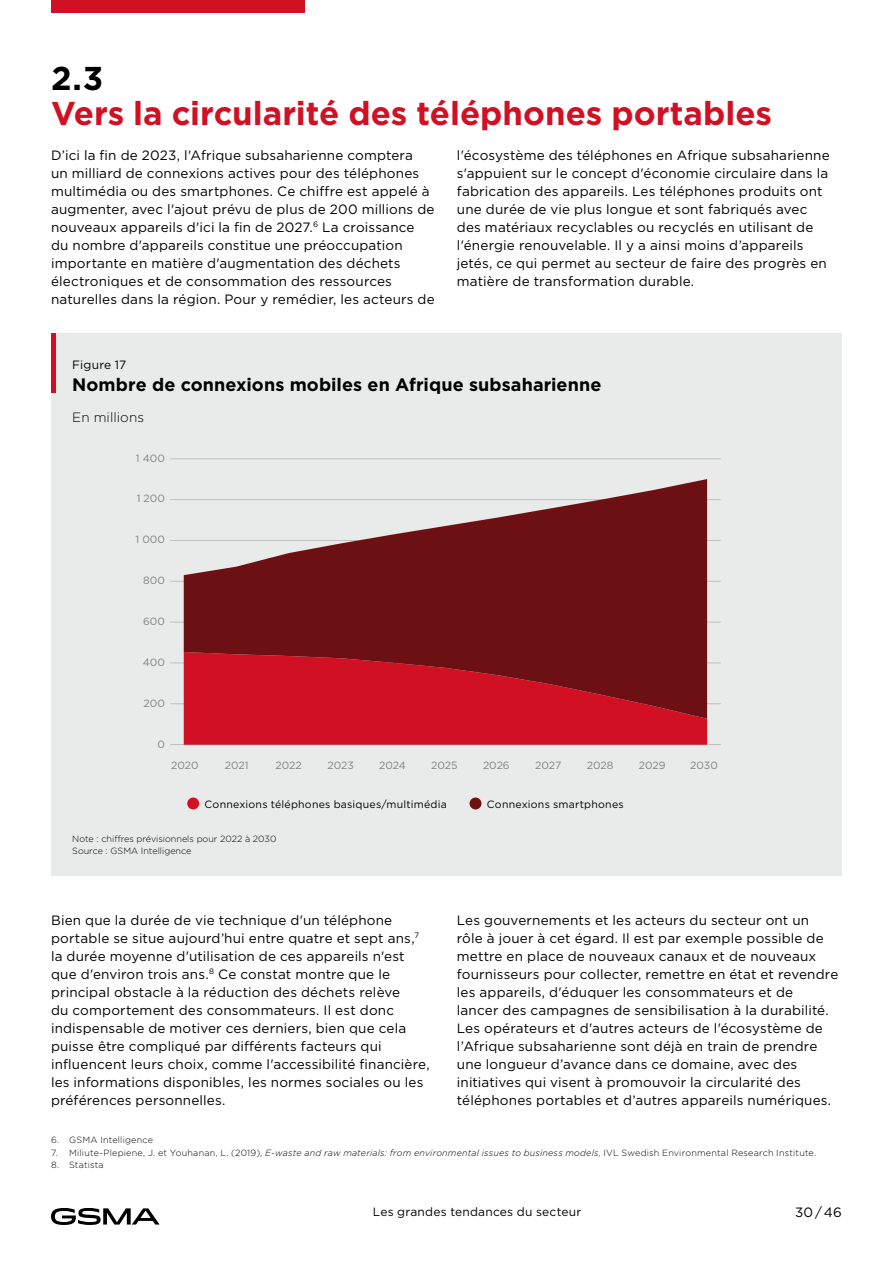
<style>
.page{position:relative;width:893px;height:1263px;background:#fff}
.page>*{position:absolute;margin:0;border:0;box-sizing:border-box;transform-origin:0 0}
.t1{font:700 33px "Gotham";color:#d21024}
.t2{font:700 33px "Gotham";color:#000}
.t3{font:700 18px "Gotham";letter-spacing:.005em;color:#000}
.t4{font:13.5px/18px "Gotham";letter-spacing:.01em;color:#000}
.t5{font:300 13.5px "Gotham";letter-spacing:.005em;color:#000}
.t6{font:12px "Gotham";letter-spacing:.015em;color:#000}
.t7{font:10.5px "Gotham";color:#818383}
.t8{font:10.5px "Gotham";letter-spacing:.02em;color:#000}
.t9{font:300 9px/12px "Gotham";letter-spacing:.015em;color:#000}
.s1{font-style:italic}
</style>
<div class="page">
<div style="left:51px;top:333px;width:791px;height:543px;background:#e9eaea"></div>
<hr style="left:51px;top:333px;width:4px;height:59px;background:#d21024">
<hr style="left:170px;top:459px;width:551px;height:1px;background:#bfc0c1">
<hr style="left:170px;top:499px;width:551px;height:1px;background:#bfc0c1">
<hr style="left:170px;top:540px;width:551px;height:1px;background:#bfc0c1">
<hr style="left:170px;top:581px;width:551px;height:1px;background:#bfc0c1">
<hr style="left:170px;top:622px;width:551px;height:1px;background:#bfc0c1">
<hr style="left:170px;top:663px;width:551px;height:1px;background:#bfc0c1">
<hr style="left:170px;top:703px;width:551px;height:1px;background:#bfc0c1">
<hr style="left:170px;top:744px;width:551px;height:1px;background:#bfc0c1">
<div style="left:187px;top:797px;width:12px;height:12px;background:#d21024;border-radius:50%"></div>
<div style="left:470px;top:797px;width:11px;height:12px;background:#6d1013;border-radius:50%"></div>
<div style="left:51px;top:0;width:253px;height:13px;background:#d21024"></div>
<div style="left:184px;top:719px;width:523px;height:26px;background:#d21024"></div>
<svg style="left:184px;top:479px;width:523px;height:240px;fill:#6d1013"></svg>
<svg style="left:51px;top:1208px;width:109px;height:17px"></svg>
<h1 class="t2" style="left:51px;top:57px;width:54px">2.3</h1>
<h1 class="t1" style="left:51px;top:91px;width:723px">Vers la circularité des téléphones portables</h1>
<p class="t4" style="left:51px;top:146px;width:385px">D’ici la fin de 2023, l'Afrique subsaharienne comptera<br>un milliard de connexions actives pour des téléphones multimédia ou des smartphones. Ce chiffre est appelé à augmenter, avec l'ajout prévu de plus de 200 millions de nouveaux appareils d'ici la fin de 2027.<sup>6</sup> La croissance du nombre d'appareils constitue une préoccupation importante en matière d'augmentation des déchets électroniques et de consommation des ressources naturelles dans la région. Pour y remédier, les acteurs de</p>
<p class="t4" style="left:457px;top:146px;width:374px">l'écosystème des téléphones en Afrique subsaharienne s'appuient sur le concept d'économie circulaire dans la fabrication des appareils. Les téléphones produits ont une durée de vie plus longue et sont fabriqués avec des matériaux recyclables ou recyclés en utilisant de l'énergie renouvelable. Il y a ainsi moins d’appareils jetés, ce qui permet au secteur de faire des progrès en matière de transformation durable.</p>
<p class="t6" style="left:72px;top:357px;width:56px">Figure 17</p>
<h2 class="t3" style="left:72px;top:373px;width:531px">Nombre de connexions mobiles en Afrique subsaharienne</h2>
<p class="t5" style="left:72px;top:409px;width:73px">En millions</p>
<p class="t7" style="left:136px;top:451px;width:30px">1 400</p>
<p class="t7" style="left:137px;top:492px;width:30px">1 200</p>
<p class="t7" style="left:135px;top:533px;width:31px">1 000</p>
<p class="t7" style="left:143px;top:574px;width:23px">800</p>
<p class="t7" style="left:143px;top:615px;width:23px">600</p>
<p class="t7" style="left:143px;top:656px;width:24px">400</p>
<p class="t7" style="left:144px;top:697px;width:23px">200</p>
<p class="t7" style="left:157px;top:738px;width:9px">0</p>
<p class="t7" style="left:171px;top:758px;width:29px">2020</p>
<p class="t7" style="left:225px;top:758px;width:25px">2021</p>
<p class="t7" style="left:276px;top:758px;width:28px">2022</p>
<p class="t7" style="left:327px;top:758px;width:28px">2023</p>
<p class="t7" style="left:379px;top:758px;width:28px">2024</p>
<p class="t7" style="left:431px;top:758px;width:28px">2025</p>
<p class="t7" style="left:483px;top:758px;width:28px">2026</p>
<p class="t7" style="left:535px;top:758px;width:28px">2027</p>
<p class="t7" style="left:587px;top:758px;width:28px">2028</p>
<p class="t7" style="left:639px;top:758px;width:28px">2029</p>
<p class="t7" style="left:690px;top:758px;width:29px">2030</p>
<p class="t8" style="left:205px;top:797px;width:244px">Connexions téléphones basiques/multimédia</p>
<p class="t8" style="left:487px;top:797px;width:138px">Connexions smartphones</p>
<p class="t9" style="left:72px;top:833px;width:206px">Note : chiffres prévisionnels pour 2022 à 2030<br>Source : GSMA Intelligence</p>
<p class="t4" style="left:51px;top:911px;width:380px">Bien que la durée de vie technique d'un téléphone portable se situe aujourd’hui entre quatre et sept ans,<sup>7 </sup>la durée moyenne d'utilisation de ces appareils n'est que d'environ trois ans.<sup>8</sup> Ce constat montre que le principal obstacle à la réduction des déchets relève<br>du comportement des consommateurs. Il est donc indispensable de motiver ces derniers, bien que cela puisse être compliqué par différents facteurs qui influencent leurs choix, comme l'accessibilité financière, les informations disponibles, les normes sociales ou les préférences personnelles.</p>
<p class="t4" style="left:457px;top:911px;width:383px">Les gouvernements et les acteurs du secteur ont un rôle à jouer à cet égard. Il est par exemple possible de mettre en place de nouveaux canaux et de nouveaux fournisseurs pour collecter, remettre en état et revendre les appareils, d'éduquer les consommateurs et de<br>lancer des campagnes de sensibilisation à la durabilité.<br>Les opérateurs et d'autres acteurs de l'écosystème de l’Afrique subsaharienne sont déjà en train de prendre une longueur d’avance dans ce domaine, avec des initiatives qui visent à promouvoir la circularité des téléphones portables et d’autres appareils numériques.</p>
<p class="t9" style="left:51px;top:1133px;width:104px">6. GSMA Intelligence</p>
<p class="t9" style="left:51px;top:1146px;width:767px">7. Miliute-Plepiene, J. et Youhanan, L. (2019), <span class="s1">E-waste and raw materials: from environmental issues to business models</span>, IVL Swedish Environmental Research Institute.</p>
<p class="t9" style="left:51px;top:1159px;width:54px">8. Statista</p>
<p class="t6" style="left:373px;top:1204px;width:210px">Les grandes tendances du secteur</p>
<p class="t4" style="left:795px;top:1203px;width:48px">30 / 46</p>
</div>
